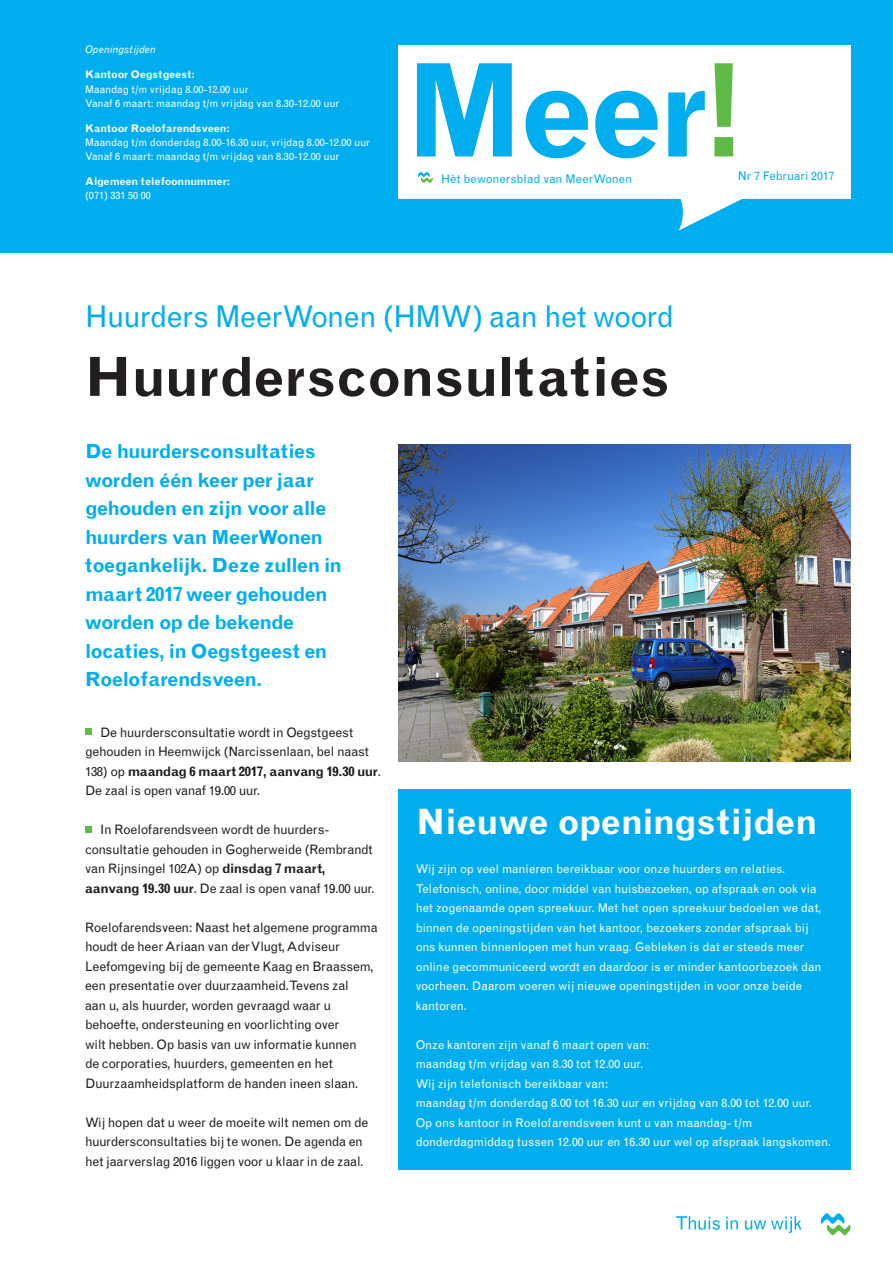
<style>
.page{position:relative;width:893px;height:1263px;background:#fff}
.page>*{position:absolute;margin:0;border:0;box-sizing:border-box;transform-origin:0 0}
.t1{font:700 129.3px "Grotesque MT Std";color:#00aeef}
.t2{font:700 54px "Grotesque MT Std";color:#231f20}
.t3{font:700 34.95px "Grotesque MT Std";letter-spacing:-.02em;color:#fff}
.t4{font:30px "Grotesque MT Std";letter-spacing:-.025em;color:#00aeef}
.Intro_blauw{font:700 19.5px/28.5px "Grotesque MT Std";letter-spacing:-.035em;color:#00aeef}
.Intro_blauw-2{font:13.05px/19.5px "Grotesque MT Std";letter-spacing:-.02em;color:#231f20}
.t5{font:12px/19.5px "Grotesque MT Std";letter-spacing:-.005em;color:#fff}
.t6{font:12px "Grotesque MT Std";color:#00aeef}
.t7{font:10.5px/14.2px "Grotesque MT Std";color:#fff}
.t8{font:700 10.5px/14.2px "Grotesque MT Std";letter-spacing:-.02em;color:#fff}
.t9{font:italic 10.5px "Grotesque MT Std";color:#fff}
.s1{font-weight:700}
.s2{font-weight:400}
.s3{color:#60bb46}
</style>
<div class="page">
<div style="left:398px;top:789px;width:452px;height:380px;background:#00aeef"></div>
<div style="left:0;top:0;width:893px;height:252px;background:#00aeef"></div>
<svg style="left:678px;top:199px;width:64px;height:32px"></svg>
<div style="left:398px;top:45px;width:452px;height:154px;background:#fff"></div>
<svg style="left:418px;top:172px;width:15px;height:11px"></svg>
<svg style="left:821px;top:1213px;width:29px;height:22px"></svg>
<svg style="left:676px;top:1216px;width:44px;height:14px"></svg>
<svg style="left:726px;top:1217px;width:12px;height:12px"></svg>
<svg style="left:745px;top:1216px;width:56px;height:17px"></svg>
<svg style="left:85px;top:729px;width:6px;height:6px"></svg>
<svg style="left:85px;top:826px;width:6px;height:6px"></svg>
<img style="left:398px;top:444px;width:452px;height:317px">
<p class="t9" style="left:85px;top:44px;width:73px">Openingstijden</p>
<p class="t7" style="left:85px;top:68px;width:256px"><span class="s1">Kantoor Oegstgeest:<br></span>Maandag t/m vrijdag 8.00-12.00 uur<br>Vanaf 6 maart: maandag t/m vrijdag van 8.30-12.00 uur</p>
<p class="t7" style="left:85px;top:121px;width:286px"><span class="s1">Kantoor Roelofarendsveen:<br></span>Maandag t/m donderdag 8.00-16.30 uur, vrijdag 8.00-12.00 uur<br>Vanaf 6 maart: maandag t/m vrijdag van 8.30-12.00 uur</p>
<p class="t8" style="left:85px;top:174px;width:147px">Algemeen telefoonnummer: <span class="s2">(071) 331 50 00</span></p>
<p class="t1" style="left:405px;top:35px;width:341px">Meer<span class="s3">!</span></p>
<p class="t6" style="left:441px;top:172px;width:193px">Hèt bewonersblad van MeerWonen</p>
<p class="t6" style="left:738px;top:169px;width:98px">Nr 7 Februari 2017</p>
<p class="t4" style="left:85px;top:299px;width:591px">Huurders MeerWonen (HMW) aan het woord</p>
<p class="t2" style="left:85px;top:345px;width:585px">Huurdersconsultaties</p>
<p class="Intro_blauw" style="left:85px;top:437px;width:259px">De huurdersconsultaties worden één keer per jaar gehouden en zijn voor alle huurders van MeerWonen toegankelijk. Deze zullen in maart 2017 weer gehouden worden op de bekende locaties, in Oegstgeest en<br>Roelofarendsveen.</p>
<p class="Intro_blauw-2" style="left:85px;top:722px;width:297px;text-indent:15px">De huurdersconsultatie wordt in Oegstgeest gehouden in Heemwijck (Narcissenlaan, bel naast 138) op <span class="s1">maandag 6 maart 2017, aanvang 19.30 uur</span>.<br>De zaal is open vanaf 19.00 uur.</p>
<p class="Intro_blauw-2" style="left:85px;top:820px;width:291px;text-indent:15px">In Roelofarendsveen wordt de huurders&shy;consultatie gehouden in Gogherweide (Rembrandt van Rijnsingel 102A) op <span class="s1">dinsdag 7 maart, aanvang 19.30 uur</span>. De zaal is open vanaf 19.00 uur.</p>
<p class="Intro_blauw-2" style="left:85px;top:917px;width:294px">Roelofarendsveen: Naast het algemene programma houdt de heer Ariaan van der Vlugt, Adviseur Leefomgeving bij de gemeente Kaag en Braassem, een presentatie over duurzaamheid. Tevens zal<br>aan u, als huurder, worden gevraagd waar u behoefte, ondersteuning en voorlichting over<br>wilt hebben. Op basis van uw informatie kunnen<br>de corporaties, huurders, gemeenten en het Duurzaamheidsplatform de handen ineen slaan.</p>
<p class="Intro_blauw-2" style="left:85px;top:1112px;width:285px">Wij hopen dat u weer de moeite wilt nemen om de huurdersconsultaties bij te wonen. De agenda en het jaarverslag 2016 liggen voor u klaar in de zaal.</p>
<p class="t3" style="left:416px;top:801px;width:403px">Nieuwe openingstijden</p>
<p class="t5" style="left:416px;top:859px;width:407px">Wij zijn op veel manieren bereikbaar voor onze huurders en relaties.<br>Telefonisch, online, door middel van huisbezoeken, op afspraak en ook via het zogenaamde open spreekuur. Met het open spreekuur bedoelen we dat, binnen de openingstijden van het kantoor, bezoekers zonder afspraak bij ons kunnen binnenlopen met hun vraag. Gebleken is dat er steeds meer online gecommuniceerd wordt en daardoor is er minder kantoorbezoek dan voorheen. Daarom voeren wij nieuwe openingstijden in voor onze beide kantoren.</p>
<p class="t5" style="left:416px;top:1035px;width:235px">Onze kantoren zijn vanaf 6 maart open van:</p>
<p class="t5" style="left:416px;top:1054px;width:229px">maandag t/m vrijdag van 8.30 tot 12.00 uur.<br>Wij zijn telefonisch bereikbaar van:</p>
<p class="t5" style="left:416px;top:1093px;width:417px">maandag t/m donderdag 8.00 tot 16.30 uur en vrijdag van 8.00 tot 12.00 uur.<br>Op ons kantoor in Roelofarendsveen kunt u van maandag- t/m donderdagmiddag tussen 12.00 uur en 16.30 uur wel op afspraak langskomen.</p>
</div>
